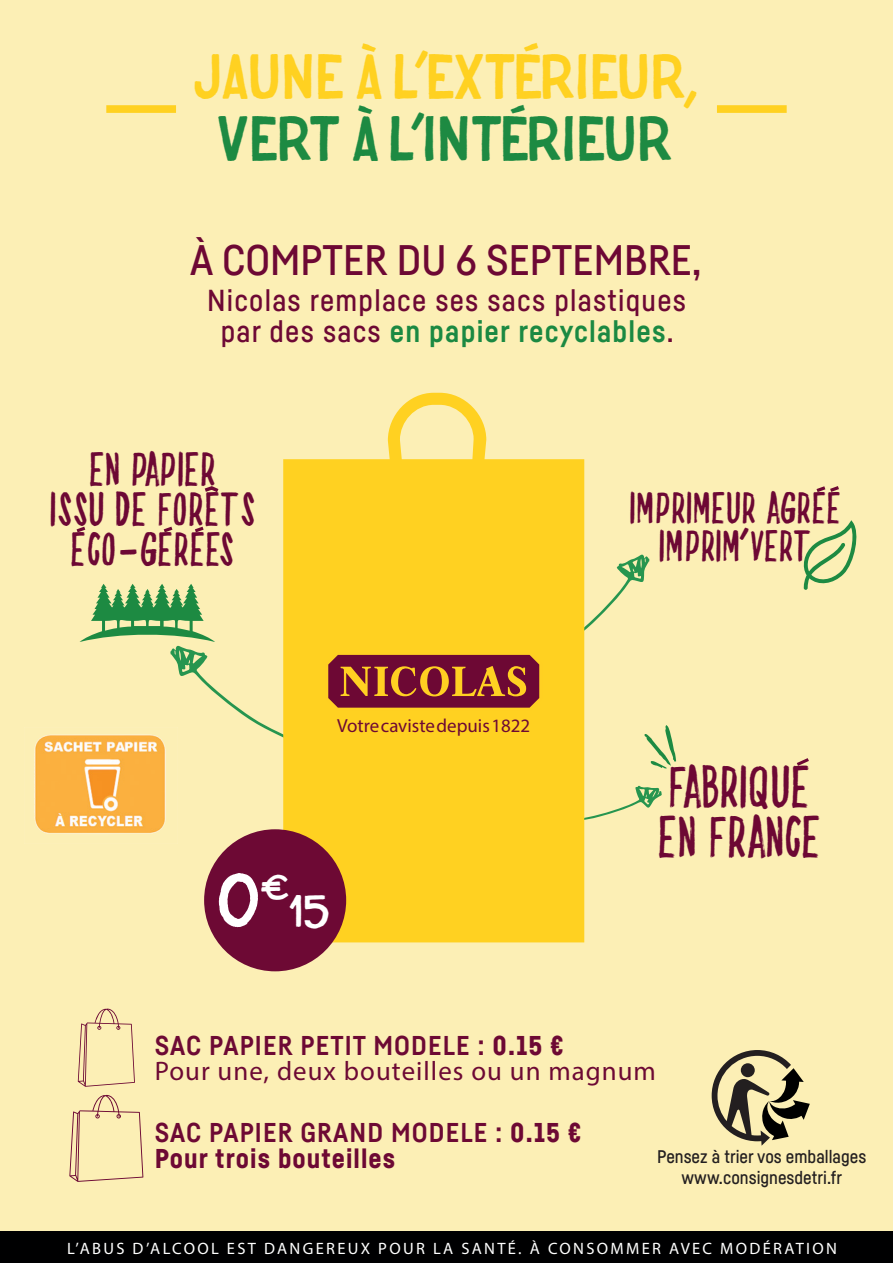
<style>
.page{position:relative;width:893px;height:1263px;background:#fcefb5}
.page>*{position:absolute;margin:0;border:0;box-sizing:border-box;transform-origin:0 0}
.t1{font:54.15px "Nicolasfont";color:#fff}
.t2{font:45px "Nicolasfont";color:#ffd121}
.t3{font:45px "Nicolasfont";letter-spacing:.035em;color:#1d8a42}
.t4{font:500 42px "Fabrikat";color:#6d0834}
.t5{font:41.4px/49.7px "Nicolasfont";letter-spacing:.06em;color:#6d0834}
.t6{font:33.45px/40px "Nicolasfont";letter-spacing:.06em;color:#6d0834;text-align:center}
.t7{font:31.65px "Nicolasfont";color:#fff}
.t8{font:31.05px/37.2px "Nicolasfont";letter-spacing:.06em;color:#6d0834;text-align:center}
.t9{font:500 29.85px/31.5px "Fabrikat";letter-spacing:.04em;color:#6d0834;text-align:center}
.t10{font:900 26.85px/25.5px "Fabrikat";letter-spacing:.04em;color:#6d0934}
.t11{font:26.85px "Myriad Pro";letter-spacing:.04em;color:#6d0934}
.t12{font:700 26.85px "Fabrikat";letter-spacing:.04em;color:#6d0934}
.t13{font:18.9px "Myriad Pro";color:#6d0934}
.t14{font:500 18px/21.6px "Fabrikat";color:#231f20;text-align:center}
.t15{font:16.5px "Myriad Pro";letter-spacing:.14em;color:#fff}
.s1{font-weight:700;color:#1b8942}
.s2{font-weight:900}
.s3{font-weight:700}
</style>
<div class="page">
<svg style="left:163px;top:526px;width:10px;height:7px"></svg>
<svg style="left:76px;top:526px;width:10px;height:7px"></svg>
<svg style="left:204px;top:486px;width:15px;height:7px"></svg>
<svg style="left:195px;top:526px;width:9px;height:7px"></svg>
<svg style="left:803px;top:520px;width:54px;height:70px"></svg>
<svg style="left:78px;top:1008px;width:57px;height:79px"></svg>
<svg style="left:69px;top:1095px;width:74px;height:87px"></svg>
<svg style="left:796px;top:758px;width:13px;height:8px"></svg>
<svg style="left:644px;top:725px;width:32px;height:44px"></svg>
<div style="left:717px;top:105px;width:70px;height:8px;background:#ffd121"></div>
<div style="left:106px;top:105px;width:70px;height:8px;background:#ffd121"></div>
<div style="left:0;top:1232px;width:893px;height:31px;background:#000001"></div>
<img style="left:34px;top:734px;width:132px;height:100px">
<svg style="left:80px;top:584px;width:203px;height:162px"></svg>
<svg style="left:584px;top:785px;width:78px;height:38px"></svg>
<svg style="left:283px;top:393px;width:301px;height:549px;background:#fed537"></svg>
<svg style="left:325px;top:554px;width:324px;height:156px"></svg>
<div style="left:204px;top:829px;width:142px;height:142px;background:#6d0934;border-radius:50%"></div>
<svg style="left:712px;top:1050px;width:98px;height:96px"></svg>
<svg style="left:816px;top:486px;width:23px;height:6px"></svg>
<h2 class="t2" style="left:195px;top:42px;width:504px">JAUNE À L'EXTÉRIEUR,</h2>
<h2 class="t3" style="left:219px;top:104px;width:457px">VERT À L'INTÉRIEUR</h2>
<h3 class="t4" style="left:190px;top:234px;width:513px">À COMPTER DU 6 SEPTEMBRE,</h3>
<h3 class="t9" style="left:207px;top:284px;width:480px">Nicolas remplace ses sacs plastiques par des sacs <span class="s1">en papier recyclables</span>.</h3>
<h3 class="t6" style="left:51px;top:448px;width:206px">EN PAPIER<br>ISSU DE FORETS<br>ECO-GEREES</h3>
<p class="t13" style="left:337px;top:714px;width:195px">Votre caviste depuis 1822</p>
<h1 class="t1" style="left:219px;top:859px;width:72px">0<sup>*</sup></h1>
<h3 class="t7" style="left:290px;top:887px;width:39px">15</h3>
<h3 class="t8" style="left:630px;top:489px;width:212px">IMPRIMEUR AGREE<br>IMPRIM'VERT</h3>
<h3 class="t5" style="left:660px;top:761px;width:162px">FABRIQUE<br>EN FRANCE</h3>
<h3 class="t12" style="left:155px;top:1029px;width:411px">SAC PAPIER PETIT MODELE : <span class="s2">0.15 €</span></h3>
<h3 class="t11" style="left:155px;top:1055px;width:503px">Pour une, deux bouteilles ou un magnum</h3>
<h3 class="t10" style="left:155px;top:1119px;width:428px"><span class="s3">SAC PAPIER GRAND MODELE :</span> 0.15 €<br>Pour trois bouteilles</h3>
<p class="t14" style="left:657px;top:1145px;width:211px">Pensez à trier vos emballages www.consignesdetri.fr</p>
<p class="t15" style="left:67px;top:1238px;width:771px">L’ABUS D’ALCOOL EST DANGEREUX POUR LA SANTÉ. À CONSOMMER AVEC MODÉRATION</p>
</div>
